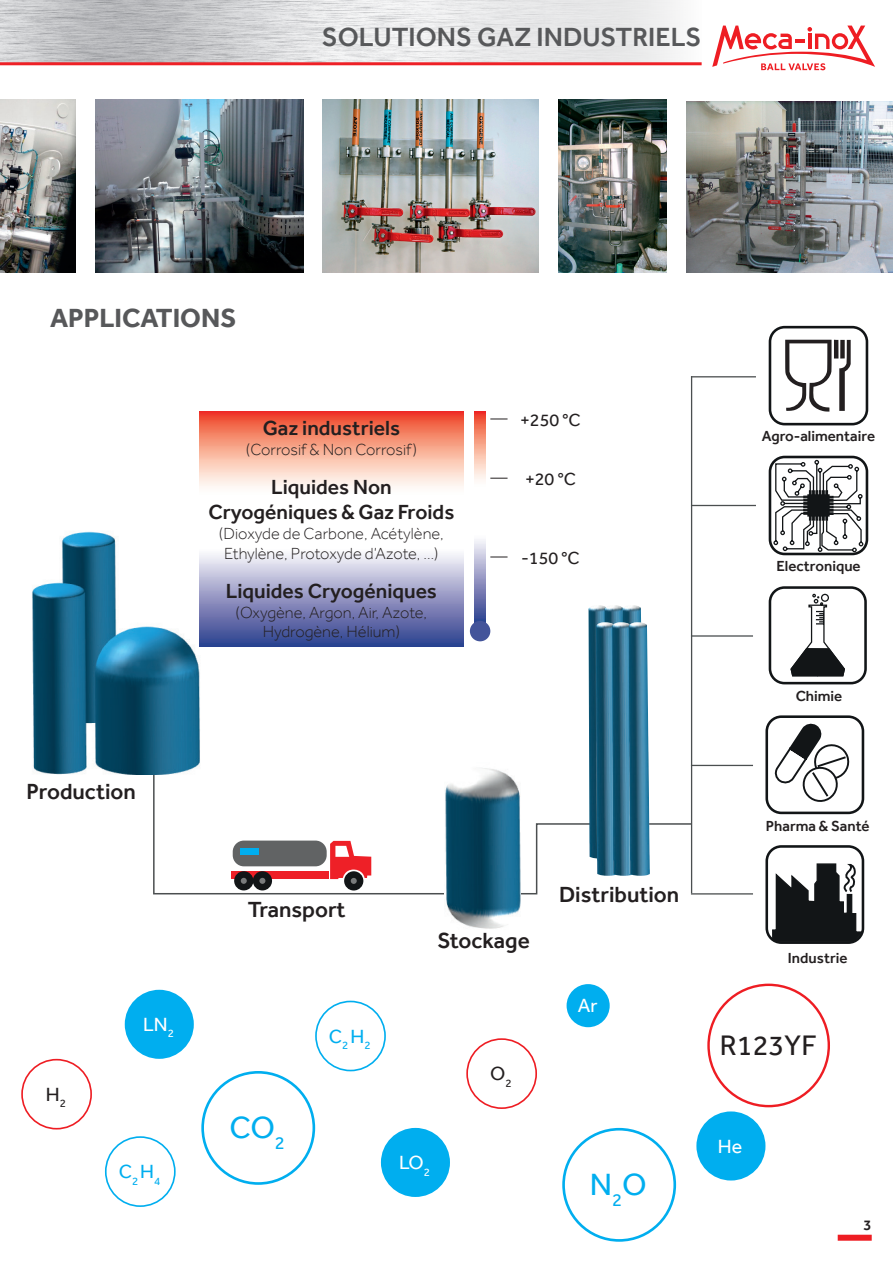
<style>
.page{position:relative;width:893px;height:1263px;background:#fff}
.page>*{position:absolute;margin:0;border:0;box-sizing:border-box;transform-origin:0 0}
.t1{font:31.65px "Effra";color:#00aeef}
.t2{font:28.95px "Effra";color:#231f20}
.t3{font:500 27px "Effra";color:#57585a}
.t4{font:700 27px "Effra";color:#57585a}
.t5{font:500 22.5px "Effra";color:#231f20}
.t6{font:500 21px/25.2px "Effra";color:#231f20;text-align:center}
.t7{font:19.65px "Effra";color:#fff}
.t8{font:19.65px "Effra";color:#00aeef}
.t9{font:19.65px "Effra";color:#231f20}
.t10{font:18px "Effra";color:#231f20}
.t11{font:300 16.5px/19.8px "Effra";color:#231f20;text-align:center}
.t12{font:500 15px "Effra";color:#231f20}
</style>
<div class="page">
<svg style="left:712px;top:26px;width:163px;height:44px"></svg>
<hr style="left:0;top:62px;width:702px;height:3px;background:#ee2026">
<img style="left:0;top:99px;width:76px;height:173px">
<img style="left:95px;top:99px;width:208px;height:173px">
<img style="left:323px;top:99px;width:216px;height:173px">
<img style="left:559px;top:99px;width:108px;height:173px">
<img style="left:686px;top:101px;width:207px;height:171px">
<div style="left:769px;top:456px;width:99px;height:99px;border:3px solid #121517;border-radius:15px"></div>
<svg style="left:773px;top:459px;width:91px;height:94px"></svg>
<div style="left:769px;top:326px;width:99px;height:99px;border:3px solid #121517;border-radius:15px"></div>
<div style="left:769px;top:586px;width:98px;height:98px;border:3px solid #121517;border-radius:14px"></div>
<svg style="left:790px;top:593px;width:55px;height:84px"></svg>
<div style="left:765px;top:715px;width:99px;height:99px;border:3px solid #121517;border-radius:15px"></div>
<svg style="left:774px;top:723px;width:76px;height:79px"></svg>
<div style="left:765px;top:845px;width:99px;height:99px;border:3px solid #121517;border-radius:15px"></div>
<svg style="left:771px;top:863px;width:93px;height:79px"></svg>
<svg style="left:153px;top:725px;width:540px;height:170px"></svg>
<img style="left:32px;top:531px;width:188px;height:244px">
<img style="left:444px;top:756px;width:76px;height:173px">
<img style="left:588px;top:605px;width:17px;height:254px">
<img style="left:605px;top:605px;width:18px;height:17px">
<img style="left:623px;top:605px;width:19px;height:17px">
<img style="left:596px;top:622px;width:16px;height:254px">
<img style="left:612px;top:622px;width:17px;height:254px">
<img style="left:629px;top:622px;width:21px;height:254px">
<hr style="left:691px;top:505px;width:65px;height:1px;background:#4b4f50">
<hr style="left:691px;top:635px;width:62px;height:2px;background:#4b4f50">
<hr style="left:691px;top:765px;width:62px;height:1px;background:#4b4f50">
<hr style="left:691px;top:893px;width:62px;height:1px;background:#4b4f50">
<hr style="left:691px;top:376px;width:1px;height:517px;background:#4b4f50">
<svg style="left:199px;top:411px;width:265px;height:236px"></svg>
<svg style="left:475px;top:411px;width:11px;height:212px"></svg>
<div style="left:470px;top:621px;width:20px;height:20px;background:#43549a;border-radius:50%"></div>
<svg style="left:490px;top:419px;width:18px;height:1px"></svg>
<svg style="left:490px;top:478px;width:18px;height:1px"></svg>
<svg style="left:490px;top:557px;width:18px;height:1px"></svg>
<div style="left:838px;top:1235px;width:34px;height:6px;background:#ee1d23"></div>
<hr style="left:691px;top:376px;width:65px;height:1px;background:#4b4f50">
<div style="left:21px;top:1059px;width:71px;height:70px;border:2px solid #ee1d23;border-radius:50%"></div>
<div style="left:125px;top:990px;width:69px;height:69px;background:#00aeef;border-radius:50%"></div>
<div style="left:105px;top:1136px;width:71px;height:71px;border:2px solid #00aeef;border-radius:50%"></div>
<div style="left:315px;top:1001px;width:71px;height:70px;border:2px solid #00aeef;border-radius:50%"></div>
<div style="left:201px;top:1071px;width:114px;height:114px;border:3px solid #00aeef;border-radius:50%"></div>
<div style="left:562px;top:1128px;width:114px;height:114px;border:3px solid #00aeef;border-radius:50%"></div>
<div style="left:381px;top:1128px;width:69px;height:69px;background:#00aeef;border-radius:50%"></div>
<div style="left:696px;top:1111px;width:69px;height:69px;background:#00aeef;border-radius:50%"></div>
<div style="left:567px;top:984px;width:43px;height:43px;background:#00aeef;border-radius:50%"></div>
<div style="left:466px;top:1038px;width:71px;height:71px;border:2px solid #ee1d23;border-radius:50%"></div>
<div style="left:707px;top:983px;width:123px;height:124px;border:2px solid #ee1d23;border-radius:50%"></div>
<svg style="left:785px;top:340px;width:66px;height:72px"></svg>
<h3 class="t3" style="left:322px;top:21px;width:381px">SOLUTIONS GAZ INDUSTRIELS</h3>
<h3 class="t4" style="left:50px;top:302px;width:188px">APPLICATIONS</h3>
<h3 class="t5" style="left:27px;top:778px;width:111px">Production</h3>
<p class="t6" style="left:263px;top:415px;width:139px">Gaz industriels</p>
<p class="t11" style="left:246px;top:439px;width:173px">(Corrosif &amp; Non Corrosif)</p>
<p class="t6" style="left:209px;top:474px;width:247px">Liquides Non<br>Cryogéniques &amp; Gaz Froids</p>
<p class="t11" style="left:219px;top:523px;width:226px">(Dioxyde de Carbone, Acétylène,<br>Ethylène, Protoxyde d’Azote, …)</p>
<p class="t6" style="left:226px;top:578px;width:213px">Liquides Cryogéniques</p>
<p class="t11" style="left:236px;top:602px;width:193px">(Oxygène, Argon, Air, Azote,<br>Hydrogène, Hélium)</p>
<h3 class="t5" style="left:248px;top:896px;width:99px">Transport</h3>
<p class="t10" style="left:520px;top:409px;width:62px">+250 °C</p>
<p class="t10" style="left:525px;top:468px;width:52px">+20 °C</p>
<p class="t10" style="left:521px;top:547px;width:60px">-150 °C</p>
<h3 class="t5" style="left:559px;top:881px;width:122px">Distribution</h3>
<p class="t9" style="left:46px;top:1082px;width:22px">H<sub>2</sub></p>
<p class="t7" style="left:143px;top:1012px;width:32px">LN<sub>2</sub></p>
<p class="t8" style="left:119px;top:1160px;width:43px">C<sub>2</sub> H<sub>4</sub></p>
<h1 class="t1" style="left:229px;top:1109px;width:57px">CO<sub>2</sub></h1>
<p class="t8" style="left:329px;top:1024px;width:43px">C<sub>2</sub> H<sub>2</sub></p>
<h3 class="t5" style="left:437px;top:927px;width:94px">Stockage</h3>
<p class="t7" style="left:399px;top:1151px;width:32px">LO<sub>2</sub></p>
<p class="t9" style="left:490px;top:1062px;width:23px">O<sub>2</sub></p>
<p class="t7" style="left:578px;top:994px;width:21px">Ar</p>
<h1 class="t1" style="left:590px;top:1166px;width:58px">N<sub>2</sub>O</h1>
<p class="t12" style="left:762px;top:427px;width:115px">Agro-alimentaire</p>
<p class="t12" style="left:776px;top:557px;width:86px">Electronique</p>
<p class="t12" style="left:796px;top:687px;width:48px">Chimie</p>
<p class="t12" style="left:766px;top:817px;width:105px">Pharma &amp; Santé</p>
<p class="t12" style="left:788px;top:949px;width:61px">Industrie</p>
<h2 class="t2" style="left:720px;top:1028px;width:99px">R123YF</h2>
<p class="t7" style="left:718px;top:1134px;width:26px">He</p>
<p class="t12" style="left:863px;top:1216px;width:10px">3</p>
</div>
